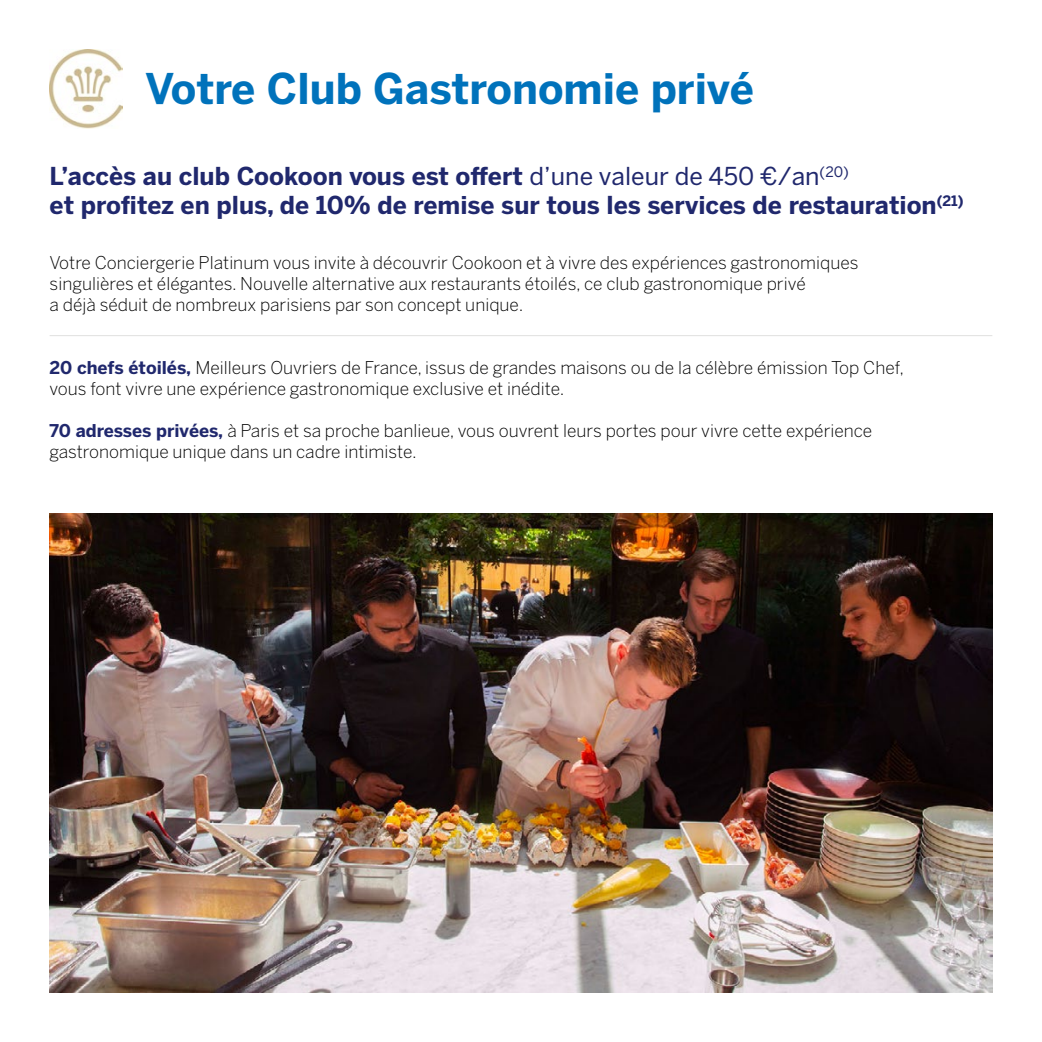
<style>
.page{position:relative;width:1042px;height:1042px;background:#fff}
.page>*{position:absolute;margin:0;border:0;box-sizing:border-box;transform-origin:0 0}
.t1{font:700 42px "Benton Sans";color:#0072bb}
.t2{font:700 24.5px "Benton Sans";color:#20286d}
.t3{font:300 17.5px "Benton Sans";color:#000}
.s1{font-weight:400}
.s2{font-weight:700;color:#20286d}
</style>
<div class="page">
<hr style="left:50px;top:335px;width:942px;height:1px;background:#e0e0df">
<img style="left:50px;top:513px;width:942px;height:479px">
<img style="left:50px;top:50px;width:73px;height:78px">
<p class="t1" style="left:145px;top:64px;width:610px">Votre Club Gastronomie privé</p>
<p class="t2" style="left:50px;top:161px;width:801px">L’accès au club Cookoon vous est offert <span class="s1">d’une valeur de 450 €/an</span><sup>(20)</sup></p>
<p class="t2" style="left:50px;top:191px;width:915px">et profitez en plus, de 10% de remise sur tous les services de restauration<sup>(21)</sup></p>
<p class="t3" style="left:50px;top:252px;width:810px">Votre Conciergerie Platinum vous invite à découvrir Cookoon et à vivre des expériences gastronomiques</p>
<p class="t3" style="left:50px;top:273px;width:758px">singulières et élégantes. Nouvelle alternative aux restaurants étoilés, ce club gastronomique privé</p>
<p class="t3" style="left:50px;top:294px;width:475px">a déjà séduit de nombreux parisiens par son concept unique.</p>
<p class="t3" style="left:50px;top:357px;width:856px"><span class="s2">20 chefs étoilés,</span> Meilleurs Ouvriers de France, issus de grandes maisons ou de la célèbre émission Top Chef,</p>
<p class="t3" style="left:50px;top:378px;width:516px">vous font vivre une expérience gastronomique exclusive et inédite.</p>
<p class="t3" style="left:50px;top:420px;width:824px"><span class="s2">70 adresses privées,</span> à Paris et sa proche banlieue, vous ouvrent leurs portes pour vivre cette expérience</p>
<p class="t3" style="left:50px;top:441px;width:369px">gastronomique unique dans un cadre intimiste.</p>
</div>
